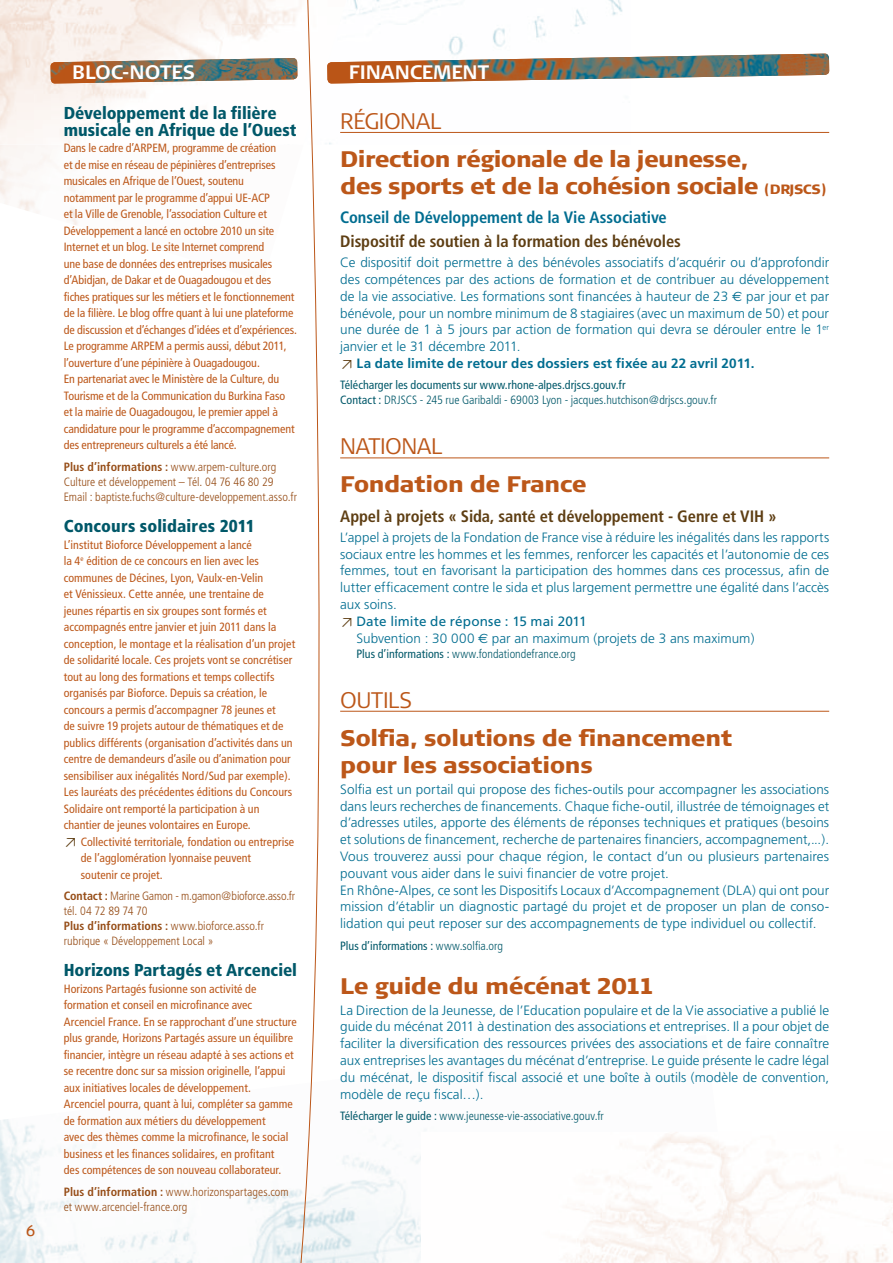
<style>
.page{position:relative;width:893px;height:1263px;background:#fff}
.page>*{position:absolute;margin:0;border:0;box-sizing:border-box;transform-origin:0 0}
.t1{font:900 22.5px/27px "Signa Column";letter-spacing:-.025em;color:#bc5719}
.t2{font:300 22.5px "Signa Column";letter-spacing:-.015em;color:#bc5719}
.t3{font:700 19.5px "Signa Column";letter-spacing:-.005em;color:#fff}
.t4{font:900 condensed 17.25px/16.5px "Frutiger";color:#005869}
.t5{font:700 condensed 16.5px "Frutiger";letter-spacing:-.005em;color:#5e3e13}
.t6{font:700 condensed 16.5px "Frutiger";letter-spacing:-.005em;color:#006d90}
.t7{font:15px "Signa Column";color:#bc5719}
.t8{font:300 13.5px/16.8px "Frutiger";letter-spacing:.005em;color:#006d90}
.t9{font:13.5px "Frutiger";letter-spacing:.005em;color:#006d90}
.t10{font:condensed 12px/16.5px "Frutiger";color:#bc5719}
.t11{font:300 condensed 12px/15px "Frutiger";color:#964d17}
.t12{font:300 condensed 12px/15px "Frutiger";color:#005869}
.t13{font:condensed 12px "Frutiger";color:#005869}
.s1{font-weight:700}
.s2{font-family:"DIN";font-stretch:normal;font-size:13.5px;color:#5e3e13}
.s3{font-size:13.5px}
.s4{font-family:"Euro Sans";font-weight:400}
.s5{font-family:"DIN";font-weight:400;color:#5e3e13}
.s6{font-weight:400}
.s7{font-family:"DIN";color:#5e3e13}
.s8{font-weight:300}
</style>
<div class="page">
<img style="left:346px;top:0;width:284px;height:132px">
<img style="left:0;top:0;width:346px;height:145px">
<img style="left:0;top:1119px;width:421px;height:144px">
<img style="left:733px;top:1148px;width:160px;height:115px">
<img style="left:564px;top:1132px;width:169px;height:131px">
<img style="left:51px;top:58px;width:246px;height:26px">
<img style="left:340px;top:54px;width:489px;height:30px">
<hr style="left:340px;top:132px;width:489px;height:1px;background:#bc5719">
<hr style="left:340px;top:458px;width:489px;height:1px;background:#bc5719">
<hr style="left:340px;top:711px;width:489px;height:1px;background:#bc5719">
<svg style="left:297px;top:0;width:43px;height:1263px"></svg>
<p class="t7" style="left:26px;top:1222px;width:11px">6</p>
<h2 class="t3" style="left:72px;top:61px;width:124px">BLOC-NOTES</h2>
<h3 class="t4" style="left:64px;top:105px;width:234px">Développement de la filière musicale en Afrique de l’Ouest</h3>
<p class="t10" style="left:64px;top:140px;width:235px">Dans le cadre d’ARPEM, programme de création<br>et de mise en réseau de pépinières d’entreprises musicales en Afrique de l’Ouest, soutenu notamment par le programme d’appui UE-ACP<br>et la Ville de Grenoble, l’association Culture et Développement a lancé en octobre 2010 un site Internet et un blog. Le site Internet comprend<br>une base de données des entreprises musicales d’Abidjan, de Dakar et de Ouagadougou et des fiches pratiques sur les métiers et le fonctionnement de la filière. Le blog offre quant à lui une plateforme de discussion et d’échanges d’idées et d’expériences.<br>Le programme ARPEM a permis aussi, début 2011, l’ouverture d’une pépinière à Ouagadougou.<br>En partenariat avec le Ministère de la Culture, du Tourisme et de la Communication du Burkina Faso<br>et la mairie de Ouagadougou, le premier appel à candidature pour le programme d’accompagnement des entrepreneurs culturels a été lancé.</p>
<p class="t11" style="left:64px;top:459px;width:235px"><span class="s1">Plus d’informations :</span> www.arpem-culture.org<br>Culture et développement – Tél. 04 76 46 80 29<br>Email : baptiste.fuchs@culture-developpement.asso.fr</p>
<h3 class="t4" style="left:64px;top:518px;width:193px">Concours solidaires 2011</h3>
<p class="t10" style="left:64px;top:536px;width:190px">L’institut Bioforce Développement a lancé</p>
<p class="t10" style="left:64px;top:553px;width:197px">la 4<sup>e</sup> édition de ce concours en lien avec les</p>
<p class="t10" style="left:64px;top:569px;width:201px">communes de Décines, Lyon, Vaulx-en-Velin</p>
<p class="t10" style="left:64px;top:586px;width:202px">et Vénissieux. Cette année, une trentaine de</p>
<p class="t10" style="left:64px;top:602px;width:204px">jeunes répartis en six groupes sont formés et</p>
<p class="t10" style="left:64px;top:619px;width:214px">accompagnés entre janvier et juin 2011 dans la</p>
<p class="t10" style="left:64px;top:635px;width:233px">conception, le montage et la réalisation d’un projet</p>
<p class="t10" style="left:64px;top:652px;width:230px">de solidarité locale. Ces projets vont se concrétiser</p>
<p class="t10" style="left:64px;top:668px;width:212px">tout au long des formations et temps collectifs</p>
<p class="t10" style="left:64px;top:685px;width:205px">organisés par Bioforce. Depuis sa création, le</p>
<p class="t10" style="left:64px;top:701px;width:214px">concours a permis d’accompagner 78 jeunes et</p>
<p class="t10" style="left:64px;top:718px;width:221px">de suivre 19 projets autour de thématiques et de</p>
<p class="t10" style="left:64px;top:734px;width:230px">publics différents (organisation d’activités dans un</p>
<p class="t10" style="left:64px;top:751px;width:229px">centre de demandeurs d’asile ou d’animation pour</p>
<p class="t10" style="left:64px;top:767px;width:229px">sensibiliser aux inégalités Nord/Sud par exemple).</p>
<p class="t10" style="left:64px;top:784px;width:230px">Les lauréats des précédentes éditions du Concours</p>
<p class="t10" style="left:64px;top:800px;width:197px">Solidaire ont remporté la participation à un</p>
<p class="t10" style="left:64px;top:817px;width:189px">chantier de jeunes volontaires en Europe.</p>
<p class="t10" style="left:64px;top:833px;width:232px"><span class="s2">≥</span> Collectivité territoriale, fondation ou entreprise</p>
<p class="t10" style="left:81px;top:850px;width:172px">de l’agglomération lyonnaise peuvent</p>
<p class="t10" style="left:81px;top:866px;width:84px">soutenir ce projet.</p>
<p class="t11" style="left:64px;top:888px;width:233px"><span class="s1">Contact :</span> Marine Gamon - m.gamon@bioforce.asso.fr tél. 04 72 89 74 70<br><span class="s1">Plus d’informations :</span> www.bioforce.asso.fr rubrique « Développement Local »</p>
<h3 class="t4" style="left:64px;top:962px;width:235px">Horizons Partagés et Arcenciel</h3>
<p class="t10" style="left:64px;top:980px;width:235px">Horizons Partagés fusionne son activité de formation et conseil en microfinance avec Arcenciel France. En se rapprochant d’une structure plus grande, Horizons Partagés assure un équilibre financier, intègre un réseau adapté à ses actions et se recentre donc sur sa mission originelle, l’appui aux initiatives locales de développement.<br>Arcenciel pourra, quant à lui, compléter sa gamme de formation aux métiers du développement<br>avec des thèmes comme la microfinance, le social business et les finances solidaires, en profitant<br>des compétences de son nouveau collaborateur.</p>
<p class="t11" style="left:64px;top:1184px;width:226px"><span class="s1">Plus d’information :</span> www.horizonspartages.com et www.arcenciel-france.org</p>
<h2 class="t3" style="left:349px;top:61px;width:142px">FINANCEMENT</h2>
<h1 class="t2" style="left:340px;top:108px;width:103px">RÉGIONAL</h1>
<h1 class="t1" style="left:340px;top:145px;width:487px">Direction régionale de la jeunesse,<br>des sports et de la cohésion sociale <span class="s3">(DRJSCS)</span></h1>
<h3 class="t6" style="left:340px;top:208px;width:328px">Conseil de Développement de la Vie Associative</h3>
<h3 class="t5" style="left:340px;top:231px;width:342px">Dispositif de soutien à la formation des bénévoles</h3>
<p class="t8" style="left:340px;top:254px;width:490px">Ce dispositif doit permettre à des bénévoles associatifs d’acquérir ou d’approfondir des compétences par des actions de formation et de contribuer au développement de la vie associative. Les formations sont financées à hauteur de 23 <span class="s4">€</span> par jour et par bénévole, pour un nombre minimum de 8 stagiaires (avec un maximum de 50) et pour une durée de 1 à 5 jours par action de formation qui devra se dérouler entre le 1<sup>er </sup>janvier et le 31 décembre 2011.<br><span class="s5">≥</span> <span class="s1">La date limite de retour des dossiers est fixée au 22 avril 2011.</span></p>
<p class="t12" style="left:340px;top:378px;width:378px"><span class="s6">Télécharger les documents sur www.rhone-alpes.drjscs.gouv.fr<br>Contact :</span> DRJSCS - 245 rue Garibaldi - 69003 Lyon - jacques.hutchison@drjscs.gouv.fr</p>
<h1 class="t2" style="left:340px;top:434px;width:104px">NATIONAL</h1>
<h1 class="t1" style="left:340px;top:471px;width:248px">Fondation de France</h1>
<h3 class="t5" style="left:340px;top:506px;width:438px">Appel à projets « Sida, santé et développement - Genre et VIH »</h3>
<p class="t8" style="left:340px;top:529px;width:491px">L’appel à projets de la Fondation de France vise à réduire les inégalités dans les rapports</p>
<p class="t8" style="left:340px;top:546px;width:490px">sociaux entre les hommes et les femmes, renforcer les capacités et l’autonomie de ces</p>
<p class="t8" style="left:340px;top:563px;width:490px">femmes, tout en favorisant la participation des hommes dans ces processus, afin de</p>
<p class="t8" style="left:340px;top:579px;width:490px">lutter efficacement contre le sida et plus largement permettre une égalité dans l’accès</p>
<p class="t8" style="left:340px;top:596px;width:58px">aux soins.</p>
<p class="t9" style="left:340px;top:613px;width:248px"><span class="s7">≥</span> Date limite de réponse : 15 mai 2011</p>
<p class="t8" style="left:356px;top:630px;width:399px">Subvention : 30 000 <span class="s4">€</span> par an maximum (projets de 3 ans maximum)</p>
<p class="t12" style="left:356px;top:646px;width:221px"><span class="s6">Plus d’informations :</span> www.fondationdefrance.org</p>
<h1 class="t2" style="left:340px;top:687px;width:73px">OUTILS</h1>
<h1 class="t1" style="left:340px;top:724px;width:394px">Solfia, solutions de financement pour les associations</h1>
<p class="t8" style="left:340px;top:781px;width:491px">Solfia est un portail qui propose des fiches-outils pour accompagner les associations dans leurs recherches de financements. Chaque fiche-outil, illustrée de témoignages et d’adresses utiles, apporte des éléments de réponses techniques et pratiques (besoins et solutions de financement, recherche de partenaires financiers, accompagnement,...).<br>Vous trouverez aussi pour chaque région, le contact d’un ou plusieurs partenaires pouvant vous aider dans le suivi financier de votre projet.<br>En Rhône-Alpes, ce sont les Dispositifs Locaux d’Accompagnement (DLA) qui ont pour mission d’établir un diagnostic partagé du projet et de proposer un plan de conso&shy;lidation qui peut reposer sur des accompagnements de type individuel ou collectif.</p>
<p class="t13" style="left:340px;top:938px;width:164px">Plus d’informations : <span class="s8">www.solfia.org</span></p>
<h1 class="t1" style="left:340px;top:972px;width:316px">Le guide du mécénat 2011</h1>
<p class="t8" style="left:340px;top:1002px;width:491px;text-align:justify">La Direction de la Jeunesse, de l’Education populaire et de la Vie associative a publié le guide du mécénat 2011 à destination des associations et entreprises. Il a pour objet de faciliter la diversification des ressources privées des associations et de faire connaître aux entreprises les avantages du mécénat d’entreprise. Le guide présente le cadre légal du mécénat, le dispositif fiscal associé et une boîte à outils (modèle de convention, modèle de reçu fiscal…).</p>
<p class="t12" style="left:340px;top:1108px;width:265px"><span class="s6">Télécharger le guide :</span> www.jeunesse-vie-associative.gouv.fr</p>
</div>
